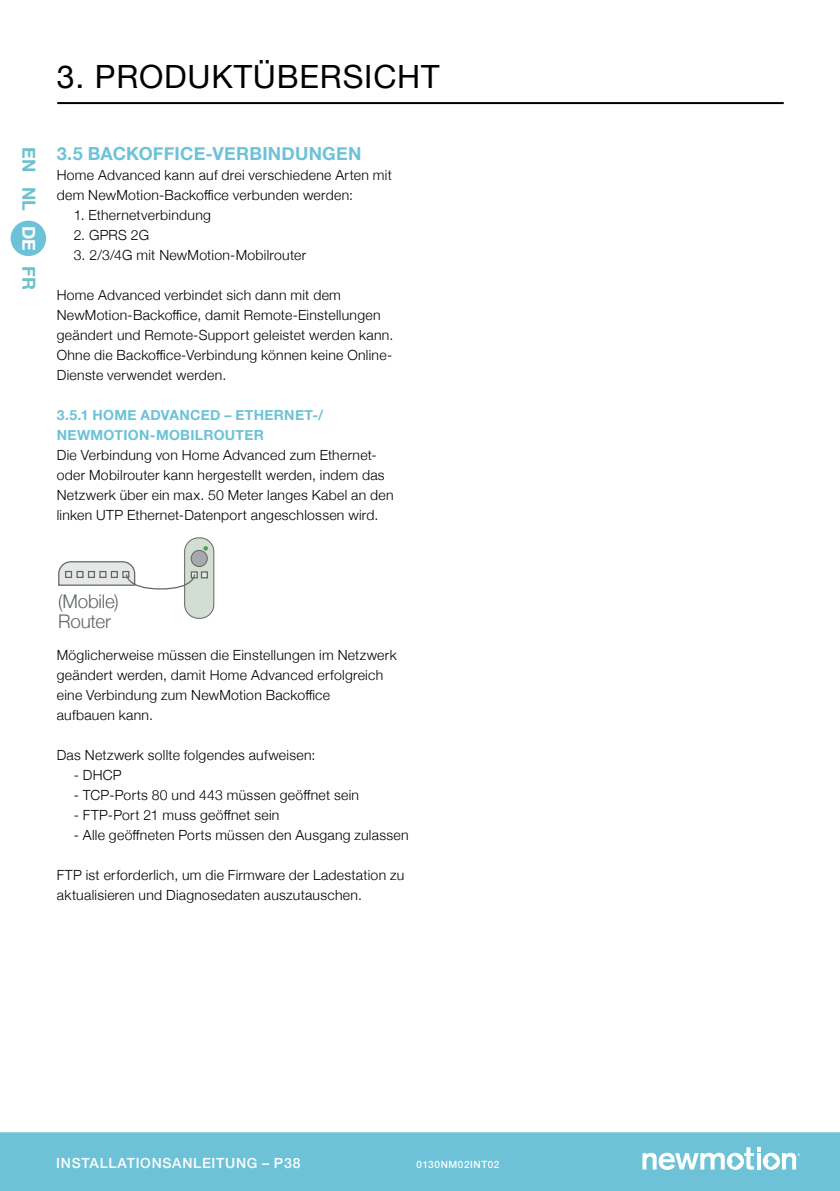
<style>
.page{position:relative;width:840px;height:1191px;background:#fff}
.page>*{position:absolute;margin:0;border:0;box-sizing:border-box;transform-origin:0 0}
.t1{font:32px "Helvetica Neue";letter-spacing:.025em;color:#000}
.t2{font:300 18.8px/20px "Helvetica Neue";letter-spacing:-.01em;color:#616666}
.t3{font:700 18px "Helvetica Neue";letter-spacing:.015em;color:#6dc2d7}
.t4{font:700 18px "Helvetica Neue";color:#6bc2cb}
.t5{font:300 14px/20px "Helvetica Neue";letter-spacing:.02em;color:#000}
.t6{font:700 14px/20px "Helvetica Neue";letter-spacing:.02em;color:#6dc2d7}
.t7{font:500 14px "Helvetica Neue";letter-spacing:.05em;color:#fcfeff}
.t8{font:500 14px "Helvetica Neue";letter-spacing:.03em;color:#fcfeff}
.t9{font:500 10px "Helvetica Neue";letter-spacing:.055em;color:#fcfeff}
.s1{color:#fff}
</style>
<div class="page">
<div style="left:0;top:1132px;width:839px;height:59px;background:#6dc2d7"></div>
<svg style="left:642px;top:1147px;width:157px;height:22px"></svg>
<hr style="left:57px;top:102px;width:726px;height:2px;background:#000">
<div style="left:184px;top:538px;width:30px;height:80px;background:#d3ded2;border-radius:14px"></div>
<div style="left:184px;top:537px;width:30px;height:82px;border:1px solid #616666;border-radius:14px"></div>
<div style="left:191px;top:550px;width:16px;height:16px;background:#a6a8ab;border-radius:50%"></div>
<div style="left:190px;top:550px;width:18px;height:17px;border:1px solid #616666;border-radius:50%"></div>
<svg style="left:203px;top:546px;width:5px;height:4px"></svg>
<svg style="left:196px;top:571px;width:2px;height:7px"></svg>
<div style="left:201px;top:571px;width:7px;height:7px;background:#e6e8e8;border:1px solid #616666"></div>
<svg style="left:58px;top:560px;width:138px;height:30px"></svg>
<div style="left:11px;top:221px;width:35px;height:35px;background:#6dc2d7;border-radius:50%"></div>
<h1 class="t1" style="left:57px;top:54px;width:384px">3. PRODUKTÜBERSICHT</h1>
<p class="t4" style="left:43px;top:147px;width:144px;rotate:90deg">EN NL <span class="s1">DE</span> FR</p>
<p class="t3" style="left:57px;top:139px;width:306px">3.5 BACKOFFICE-VERBINDUNGEN</p>
<p class="t5" style="left:57px;top:164px;width:336px">Home Advanced kann auf drei verschiedene Arten mit dem NewMotion-Backoffice verbunden werden:</p>
<p class="t5" style="left:74px;top:204px;width:138px">1. Ethernetverbindung</p>
<p class="t5" style="left:74px;top:224px;width:77px">2. GPRS 2G</p>
<p class="t5" style="left:74px;top:244px;width:234px">3. 2/3/4G mit NewMotion-Mobilrouter</p>
<p class="t5" style="left:57px;top:284px;width:338px">Home Advanced verbindet sich dann mit dem NewMotion-Backoffice, damit Remote-Einstellungen geändert und Remote-Support geleistet werden kann.<br>Ohne die Backoffice-Verbindung können keine Online-Dienste verwendet werden.</p>
<p class="t6" style="left:57px;top:405px;width:268px">3.5.1 HOME ADVANCED – ETHERNET-/<br>NEWMOTION-MOBILROUTER</p>
<p class="t5" style="left:57px;top:444px;width:338px">Die Verbindung von Home Advanced zum Ethernet&shy;oder Mobilrouter kann hergestellt werden, indem das Netzwerk über ein max. 50 Meter langes Kabel an den linken UTP Ethernet-Datenport angeschlossen wird.</p>
<h2 class="t2" style="left:58px;top:590px;width:62px">(Mobile)<br>Router</h2>
<p class="t5" style="left:57px;top:644px;width:341px">Möglicherweise müssen die Einstellungen im Netzwerk geändert werden, damit Home Advanced erfolgreich eine Verbindung zum NewMotion Backoffice<br>aufbauen kann.</p>
<p class="t5" style="left:57px;top:744px;width:260px">Das Netzwerk sollte folgendes aufweisen:</p>
<p class="t5" style="left:74px;top:764px;width:49px">- DHCP</p>
<p class="t5" style="left:74px;top:784px;width:287px">- TCP-Ports 80 und 443 müssen geöffnet sein</p>
<p class="t5" style="left:74px;top:804px;width:207px">- FTP-Port 21 muss geöffnet sein</p>
<p class="t5" style="left:74px;top:824px;width:336px">- Alle geöffneten Ports müssen den Ausgang zulassen</p>
<p class="t5" style="left:57px;top:864px;width:349px">FTP ist erforderlich, um die Firmware der Ladestation zu aktualisieren und Diagnosedaten auszutauschen.</p>
<p class="t7" style="left:56px;top:1152px;width:245px">INSTALLATIONSANLEITUNG – P38</p>
<p class="t9" style="left:416px;top:1156px;width:84px">0130NM02INT02</p>
<p class="t8" style="left:89px;top:1152px;width:84px">RUCTION M</p>
<p class="t7" style="left:193px;top:1152px;width:72px">UAL – P38</p>
</div>
